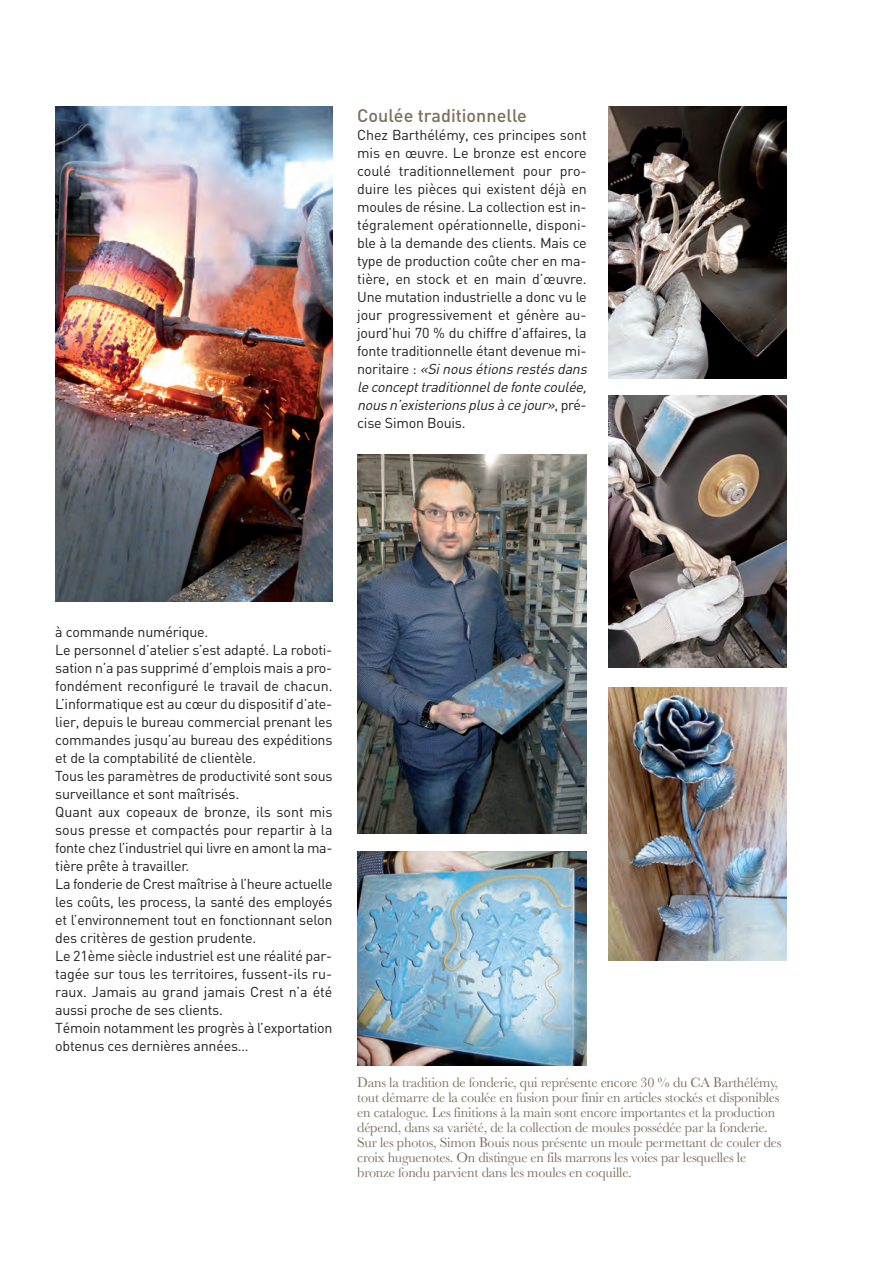
<style>
.page{position:relative;width:893px;height:1263px;background:#fff}
.page>*{position:absolute;margin:0;border:0;box-sizing:border-box;transform-origin:0 0}
.t1{font:500 18px "DIN";color:#7e6f5f}
.t2{font:14.25px/18px "DIN";letter-spacing:-.015em;color:#231f20}
.t3{font:14.25px/15px "Baskerville";letter-spacing:-.015em;color:#7e6f5f}
.s1{font-style:italic}
</style>
<div class="page">
<img style="left:55px;top:106px;width:278px;height:495px">
<img style="left:608px;top:106px;width:179px;height:272px">
<img style="left:608px;top:396px;width:179px;height:272px">
<img style="left:357px;top:454px;width:230px;height:380px">
<img style="left:608px;top:688px;width:179px;height:272px">
<img style="left:357px;top:851px;width:230px;height:215px">
<p class="t1" style="left:357px;top:105px;width:171px">Coulée traditionnelle</p>
<p class="t2" style="left:357px;top:126px;width:234px">Chez Barthélémy, ces principes sont mis en œuvre. Le bronze est encore coulé traditionnellement pour pro&shy;duire les pièces qui existent déjà en moules de résine. La collection est in&shy;tégralement opérationnelle, disponi&shy;ble à la demande des clients. Mais ce type de production coûte cher en ma&shy;tière, en stock et en main d’œuvre.<br>Une mutation industrielle a donc vu le jour progressivement et génère au&shy;jourd’hui 70 % du chiffre d’affaires, la fonte traditionnelle étant devenue mi&shy;n o r i t a i re : <span class="s1">«Sinous étions restés dans le concepttraditionnelde fonte coulée, nous n’existerions plus à ce jour»</span>, p ré - cise Simon Bouis.</p>
<p class="t2" style="left:55px;top:623px;width:279px">à commande numérique.<br>Le personnel d’atelier s’est adapté. La roboti&shy;sation n’a pas supprimé d’emplois mais a pro&shy;fondément reconfiguré le travail de chacun.<br>L’informatique est au cœur du dispositif d’ate&shy;lier, depuis le bureau commercial prenant les commandes jusqu’au bureau des expéditions et de la comptabilité de clientèle.<br>Tous les paramètres de productivité sont sous surveillance et sont maîtrisés.<br>Quant aux copeaux de bronze, ils sont mis sous presse et compactés pour repartir à la fonte chez l’industriel qui livre en amont la ma&shy;tière prête à travailler.<br>La fonderie de Crest maîtrise à l’heure actuelle les coûts, les process, la santé des employés et l’environnement tout en fonctionnant selon des critères de gestion prudente.<br>Le 21ème siècle industriel est une réalité par&shy;tagée sur tous les territoires, fussent-ils ru&shy;raux. Jamais au grand jamais Crest n’a été aussi proche de ses clients.<br>Témoin notamment les progrès à l’exportation obtenus ces dernières années…</p>
<p class="t3" style="left:357px;top:1075px;width:426px">Dans la tradition de fonderie, qui représente encore 30 % du CA Barthélémy, tout démarre de la coulée en fusion pour finir en articles stockés et disponibles en catalogue. Les finitions à la main sont encore importantes et la production dépend, dans sa variété, de la collection de moules possédée par la fonderie.<br>Sur les photos, Simon Bouis nous présente un moule permettant de couler des croix huguenotes. On distingue en fils marrons les voies par lesquelles le bronze fondu parvient dans les moules en coquille.</p>
</div>
